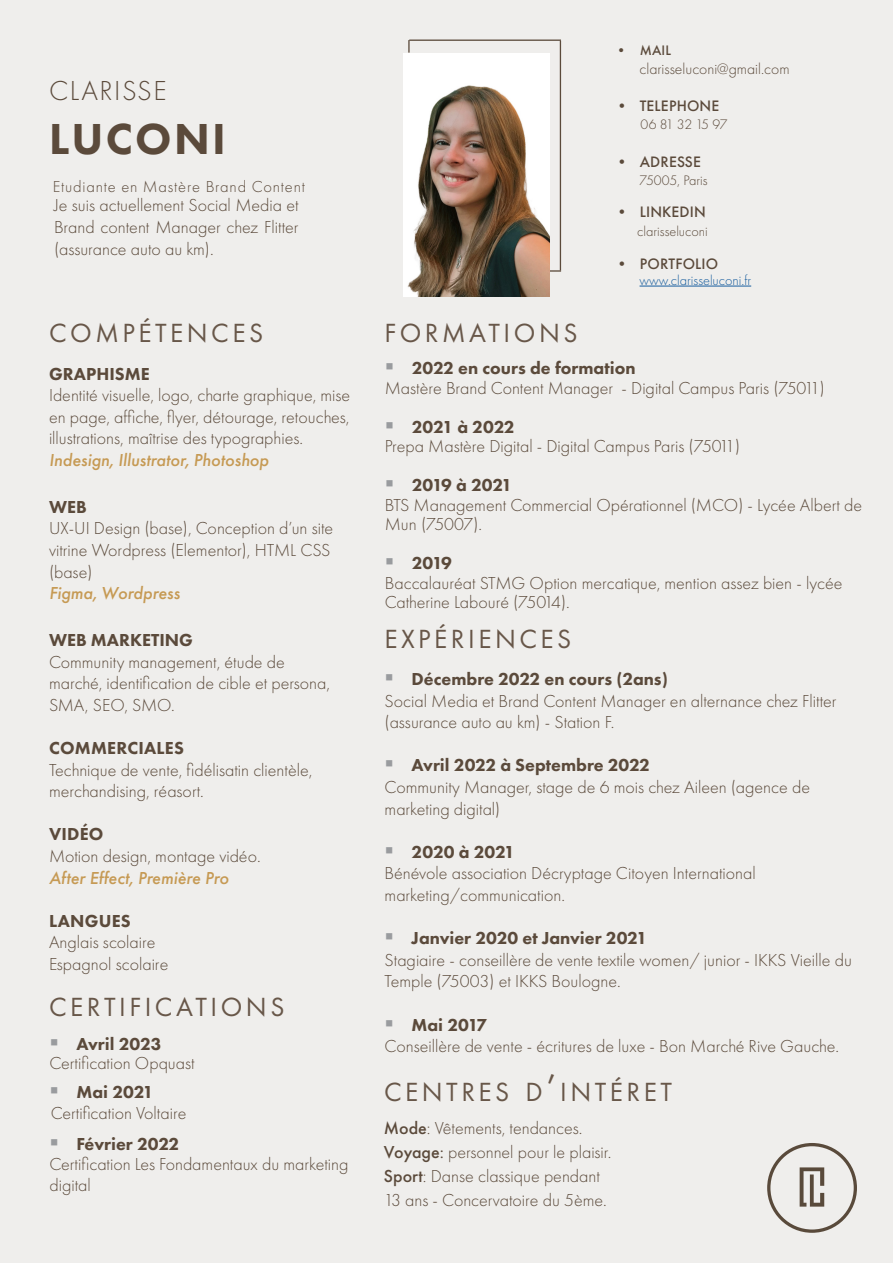
<style>
.page{position:relative;width:893px;height:1263px;background:#efeeec}
.page>*{position:absolute;margin:0;border:0;box-sizing:border-box;transform-origin:0 0}
.t1{font:800 45px "Futura PT";letter-spacing:.05em;color:#5b4a3b}
.t2{font:300 28.5px "Futura PT";letter-spacing:.05em;color:#5b4a3b}
.Titre_Grand{font:27.3px "Futura PT";letter-spacing:.13em;color:#685749}
.texte_sous_date{font:300 18px/21.6px "Futura PT";color:#5b4a3b}
.t3{font:800 18px "Futura PT";color:#5b4a3b}
.date{font:300 18px "Futura PT";color:#5b4a3b}
.texte_sous_date-2{font:italic 500 18px "Futura PT";color:#c69a54}
.t4{font:800 18px "Futura PT";letter-spacing:-.035em;color:#5b4a3b}
.t5{font:300 16.5px "Futura PT";letter-spacing:.05em;color:#5b4a3b}
.t6{font:500 15.75px "Futura PT";letter-spacing:.01em;color:#5b4a3b}
.t7{font:300 15.75px "Futura PT";color:#5b4a3b}
.t8{font:300 14.25px "Futura PT";color:#5b4a3b}
.t9{font:300 14.25px "Futura PT";color:#175d9e}
.t10{font:500 14.25px "Futura PT";color:#5b4a3b}
.s1{font-size:39px}
.s2{font-weight:500}
.s3{font-weight:400}
</style>
<div class="page">
<hr style="left:533px;top:270px;width:28px;height:2px;background:#5b4a3b">
<img style="left:404px;top:53px;width:146px;height:244px">
<svg style="left:408px;top:40px;width:2px;height:13px"></svg>
<hr style="left:409px;top:40px;width:152px;height:1px;background:#5b4a3b">
<hr style="left:560px;top:41px;width:1px;height:229px;background:#5b4a3b">
<svg style="left:767px;top:1143px;width:90px;height:90px"></svg>
<hr style="left:639px;top:286px;width:112px;height:1px;background:#175d9e">
<p class="t2" style="left:49px;top:75px;width:119px">CLARISSE</p>
<p class="t1" style="left:49px;top:111px;width:178px">LUCONI</p>
<p class="t5" style="left:53px;top:177px;width:254px">Etudiante en Mastère Brand Content</p>
<p class="texte_sous_date" style="left:54px;top:195px;width:246px;text-align:justify">Je suis actuellement Social Media et Brand content Manager chez Flitter (assurance auto au km).</p>
<p class="Titre_Grand" style="left:49px;top:317px;width:216px">COMPÉTENCES</p>
<p class="Titre_Grand" style="left:384px;top:317px;width:195px">FORMATIONS</p>
<p class="t10" style="left:614px;top:42px;width:59px">• MAIL</p>
<p class="t7" style="left:640px;top:59px;width:152px">clarisseluconi@gmail.com</p>
<p class="t6" style="left:614px;top:96px;width:107px">• TELEPHONE</p>
<p class="t8" style="left:641px;top:117px;width:88px">06 81 32 15 97</p>
<p class="t6" style="left:614px;top:152px;width:89px">• ADRESSE</p>
<p class="t8" style="left:639px;top:172px;width:70px">75005, Paris</p>
<p class="t6" style="left:614px;top:203px;width:93px">• LINKEDIN</p>
<p class="t8" style="left:637px;top:223px;width:72px">clarisseluconi</p>
<p class="t6" style="left:614px;top:254px;width:106px">• PORTFOLIO</p>
<p class="t9" style="left:639px;top:272px;width:113px">www.clarisseluconi.fr</p>
<p class="t3" style="left:49px;top:362px;width:102px">GRAPHISME</p>
<p class="texte_sous_date" style="left:49px;top:384px;width:303px;text-align:justify">Identité visuelle, logo, charte graphique, mise en page, affiche, flyer, détourage, retouches, illustrations, maîtrise des typographies.</p>
<p class="texte_sous_date-2" style="left:49px;top:449px;width:221px">Indesign, Illustrator, Photoshop</p>
<p class="t3" style="left:49px;top:495px;width:39px">WEB</p>
<p class="texte_sous_date" style="left:49px;top:518px;width:286px">UX-UI Design (base), Conception d’un site vitrine Wordpress (Elementor), HTML CSS (base)</p>
<p class="texte_sous_date-2" style="left:49px;top:582px;width:132px">Figma, Wordpress</p>
<p class="t3" style="left:49px;top:629px;width:146px">WEB MARKETING</p>
<p class="texte_sous_date" style="left:49px;top:651px;width:282px">Community management, étude de marché, identification de cible et persona,<br>SMA, SEO, SMO.</p>
<p class="t3" style="left:49px;top:737px;width:136px">COMMERCIALES</p>
<p class="texte_sous_date" style="left:49px;top:759px;width:265px">Technique de vente, fidélisatin clientèle, merchandising, réasort.</p>
<p class="t3" style="left:49px;top:823px;width:56px">VIDÉO</p>
<p class="texte_sous_date" style="left:49px;top:845px;width:213px">Motion design, montage vidéo.</p>
<p class="texte_sous_date-2" style="left:49px;top:866px;width:181px">After Effect, Première Pro</p>
<p class="t3" style="left:49px;top:909px;width:83px">LANGUES</p>
<p class="texte_sous_date" style="left:49px;top:932px;width:108px">Anglais scolaire</p>
<p class="texte_sous_date" style="left:49px;top:953px;width:121px">Espagnol scolaire</p>
<p class="Titre_Grand" style="left:49px;top:991px;width:237px">CERTIFICATIONS</p>
<p class="t3" style="left:76px;top:1032px;width:87px">Avril 2023</p>
<p class="texte_sous_date" style="left:49px;top:1052px;width:147px">Certification Opquast</p>
<p class="t3" style="left:77px;top:1081px;width:79px">Mai 2021</p>
<p class="t3" style="left:76px;top:1133px;width:104px">Février 2022</p>
<p class="texte_sous_date" style="left:51px;top:1102px;width:137px">Certification Voltaire</p>
<p class="texte_sous_date" style="left:49px;top:1153px;width:301px">Certification Les Fondamentaux du marketing digital</p>
<p class="t3" style="left:412px;top:357px;width:225px">2022 en cours de formation</p>
<p class="date" style="left:385px;top:377px;width:442px">Mastère Brand Content Manager - Digital Campus Paris (75011)</p>
<p class="t3" style="left:412px;top:415px;width:104px">2021 à 2022</p>
<p class="date" style="left:385px;top:436px;width:357px">Prepa Mastère Digital - Digital Campus Paris (75011)</p>
<p class="t4" style="left:412px;top:474px;width:102px">2019 à 2021</p>
<p class="texte_sous_date" style="left:385px;top:495px;width:479px;line-height:19.5px">BTS Management Commercial Opérationnel (MCO) - Lycée Albert de<br>Mun (75007).</p>
<p class="t3" style="left:412px;top:552px;width:42px">2019</p>
<p class="texte_sous_date" style="left:385px;top:573px;width:459px;line-height:19.5px">Baccalauréat STMG Option mercatique, mention assez bien - lycée<br>Catherine Labouré (75014).</p>
<p class="Titre_Grand" style="left:384px;top:623px;width:189px">EXPÉRIENCES</p>
<p class="t3" style="left:412px;top:668px;width:258px">Décembre 2022 en cours (2ans)</p>
<p class="texte_sous_date" style="left:385px;top:690px;width:453px">Social Media et Brand Content Manager en alternance chez Flitter (assurance auto au km) - Station F.</p>
<p class="t3" style="left:412px;top:754px;width:240px">Avril 2022 à Septembre 2022</p>
<p class="texte_sous_date" style="left:385px;top:776px;width:427px">Community Manager, stage de 6 mois chez Aileen (agence de marketing digital)</p>
<p class="t3" style="left:412px;top:840px;width:105px">2020 à 2021</p>
<p class="texte_sous_date" style="left:385px;top:863px;width:373px">Bénévole association Décryptage Citoyen International marketing/communication.</p>
<p class="t3" style="left:412px;top:927px;width:237px">Janvier 2020 et Janvier 2021</p>
<p class="texte_sous_date" style="left:385px;top:949px;width:469px">Stagiaire - conseillère de vente textile women/ junior - IKKS Vieille du<br>Temple (75003) et IKKS Boulogne.</p>
<p class="t3" style="left:412px;top:1013px;width:77px">Mai 2017</p>
<p class="texte_sous_date" style="left:385px;top:1035px;width:456px">Conseillère de vente - écritures de luxe - Bon Marché Rive Gauche.</p>
<p class="Titre_Grand" style="left:384px;top:1075px;width:290px">CENTRES D<span class="s1">’</span>INTÉRET</p>
<p class="texte_sous_date" style="left:384px;top:1117px;width:200px"><span class="s2">Mode</span>: Vêtements, tendances.</p>
<p class="texte_sous_date" style="left:384px;top:1141px;width:229px"><span class="s2">Voyage</span><span class="s3">:</span> personnel pour le plaisir.</p>
<p class="texte_sous_date" style="left:384px;top:1164px;width:224px;line-height:24px"><span class="s2">Sport</span>: Danse classique pendant<br>13 ans - Concervatoire du 5ème.</p>
</div>
